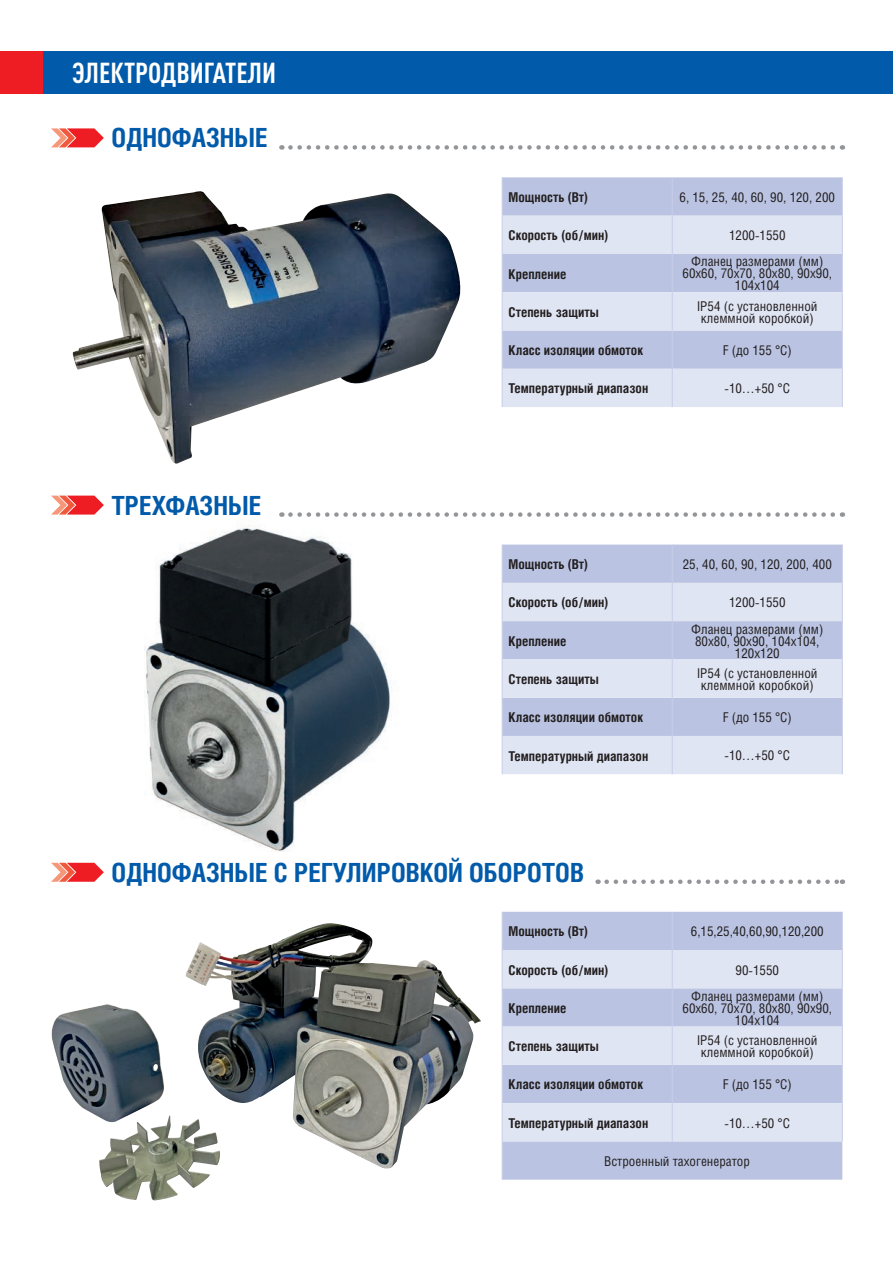
<style>
.page{position:relative;width:893px;height:1263px;background:#fff}
.page>*{position:absolute;margin:0;border:0;box-sizing:border-box;transform-origin:0 0}
.t1{font:700 condensed 28.5px "DIN Pro";color:#fff}
.t2{font:700 26.4px "Helios Cond C";color:#015aaa}
.t3{font:13.5px/12px "Helios Cond C";color:#231f20;text-align:center}
.t4{font:700 13.5px "Helios Cond C";color:#231f20}
</style>
<div class="page">
<div style="left:43px;top:51px;width:850px;height:43px;background:#015aaa"></div>
<div style="left:0;top:51px;width:43px;height:43px;background:#ee1d23"></div>
<div style="left:503px;top:177px;width:339px;height:39px;background:#bac4e2"></div>
<svg style="left:503px;top:216px;width:339px;height:191px;background:#d0d7ec"></svg>
<hr style="left:672px;top:177px;width:1px;height:39px;background:#c7cee8">
<hr style="left:672px;top:216px;width:1px;height:38px;background:#c7cee8">
<hr style="left:672px;top:254px;width:1px;height:38px;background:#c7cee8">
<hr style="left:672px;top:330px;width:1px;height:39px;background:#c7cee8">
<hr style="left:672px;top:292px;width:1px;height:38px;background:#c7cee8">
<hr style="left:672px;top:369px;width:1px;height:38px;background:#c7cee8">
<hr style="left:502px;top:177px;width:1px;height:39px;background:#c7cee8">
<hr style="left:842px;top:177px;width:1px;height:39px;background:#c7cee8">
<hr style="left:502px;top:216px;width:1px;height:38px;background:#c7cee8">
<hr style="left:842px;top:216px;width:1px;height:38px;background:#c7cee8">
<hr style="left:502px;top:254px;width:1px;height:38px;background:#c7cee8">
<hr style="left:842px;top:254px;width:1px;height:38px;background:#c7cee8">
<hr style="left:502px;top:292px;width:1px;height:38px;background:#c7cee8">
<hr style="left:842px;top:292px;width:1px;height:38px;background:#c7cee8">
<hr style="left:502px;top:330px;width:1px;height:39px;background:#c7cee8">
<hr style="left:842px;top:330px;width:1px;height:39px;background:#c7cee8">
<hr style="left:502px;top:369px;width:1px;height:38px;background:#c7cee8">
<hr style="left:842px;top:369px;width:1px;height:38px;background:#c7cee8">
<div style="left:503px;top:545px;width:339px;height:38px;background:#bac4e2"></div>
<svg style="left:503px;top:583px;width:339px;height:191px;background:#d0d7ec"></svg>
<hr style="left:672px;top:545px;width:1px;height:38px;background:#c7cee8">
<hr style="left:672px;top:583px;width:1px;height:38px;background:#c7cee8">
<hr style="left:672px;top:621px;width:1px;height:38px;background:#c7cee8">
<hr style="left:672px;top:698px;width:1px;height:38px;background:#c7cee8">
<hr style="left:672px;top:659px;width:1px;height:39px;background:#c7cee8">
<hr style="left:672px;top:736px;width:1px;height:38px;background:#c7cee8">
<hr style="left:502px;top:545px;width:1px;height:38px;background:#c7cee8">
<hr style="left:842px;top:545px;width:1px;height:38px;background:#c7cee8">
<hr style="left:502px;top:583px;width:1px;height:38px;background:#c7cee8">
<hr style="left:842px;top:583px;width:1px;height:38px;background:#c7cee8">
<hr style="left:502px;top:621px;width:1px;height:38px;background:#c7cee8">
<hr style="left:842px;top:621px;width:1px;height:38px;background:#c7cee8">
<hr style="left:502px;top:659px;width:1px;height:39px;background:#c7cee8">
<hr style="left:842px;top:659px;width:1px;height:39px;background:#c7cee8">
<hr style="left:502px;top:698px;width:1px;height:38px;background:#c7cee8">
<hr style="left:842px;top:698px;width:1px;height:38px;background:#c7cee8">
<hr style="left:502px;top:736px;width:1px;height:38px;background:#c7cee8">
<hr style="left:842px;top:736px;width:1px;height:38px;background:#c7cee8">
<div style="left:503px;top:912px;width:339px;height:268px;background:#bac4e2"></div>
<svg style="left:503px;top:950px;width:339px;height:191px;background:#d0d7ec"></svg>
<hr style="left:672px;top:912px;width:1px;height:38px;background:#c7cee8">
<hr style="left:672px;top:950px;width:1px;height:38px;background:#c7cee8">
<hr style="left:672px;top:988px;width:1px;height:38px;background:#c7cee8">
<hr style="left:672px;top:1065px;width:1px;height:38px;background:#c7cee8">
<hr style="left:672px;top:1026px;width:1px;height:39px;background:#c7cee8">
<hr style="left:672px;top:1103px;width:1px;height:38px;background:#c7cee8">
<hr style="left:502px;top:912px;width:1px;height:38px;background:#c7cee8">
<hr style="left:842px;top:912px;width:1px;height:38px;background:#c7cee8">
<hr style="left:502px;top:950px;width:1px;height:38px;background:#c7cee8">
<hr style="left:842px;top:950px;width:1px;height:38px;background:#c7cee8">
<hr style="left:502px;top:988px;width:1px;height:38px;background:#c7cee8">
<hr style="left:842px;top:988px;width:1px;height:38px;background:#c7cee8">
<hr style="left:502px;top:1026px;width:1px;height:39px;background:#c7cee8">
<hr style="left:842px;top:1026px;width:1px;height:39px;background:#c7cee8">
<hr style="left:502px;top:1065px;width:1px;height:38px;background:#c7cee8">
<hr style="left:842px;top:1065px;width:1px;height:38px;background:#c7cee8">
<hr style="left:502px;top:1103px;width:1px;height:38px;background:#c7cee8">
<hr style="left:842px;top:1103px;width:1px;height:38px;background:#c7cee8">
<hr style="left:502px;top:1141px;width:1px;height:39px;background:#c7cee8">
<svg style="left:51px;top:128px;width:53px;height:19px"></svg>
<svg style="left:51px;top:496px;width:53px;height:19px"></svg>
<svg style="left:51px;top:863px;width:53px;height:19px"></svg>
<img style="left:73px;top:191px;width:388px;height:273px">
<img style="left:144px;top:525px;width:248px;height:326px">
<img style="left:52px;top:923px;width:429px;height:246px">
<svg style="left:290px;top:145px;width:553px;height:5px"></svg>
<svg style="left:290px;top:512px;width:553px;height:5px"></svg>
<svg style="left:607px;top:879px;width:236px;height:5px"></svg>
<h1 class="t1" style="left:72px;top:52px;width:205px">ЭЛЕКТРОДВИГАТЕЛИ</h1>
<h2 class="t2" style="left:111px;top:122px;width:158px">ОДНОФАЗНЫЕ</h2>
<h2 class="t2" style="left:111px;top:489px;width:151px">ТРЕХФАЗНЫЕ</h2>
<p class="t4" style="left:508px;top:189px;width:81px">Мощность (Вт)</p>
<p class="t3" style="left:679px;top:191px;width:157px">6, 15, 25, 40, 60, 90, 120, 200</p>
<p class="t4" style="left:508px;top:227px;width:102px">Скорость (об/мин)</p>
<p class="t3" style="left:729px;top:229px;width:58px">1200‑1550</p>
<p class="t4" style="left:508px;top:266px;width:59px">Крепление</p>
<p class="t3" style="left:682px;top:255px;width:151px">Фланец размерами (мм)<br>60х60, 70х70, 80х80, 90х90,<br>104х104</p>
<p class="t4" style="left:508px;top:304px;width:92px">Степень защиты</p>
<p class="t3" style="left:697px;top:300px;width:122px;text-align:left">IP54 (с установленной клеммной коробкой)</p>
<p class="t4" style="left:508px;top:342px;width:136px">Класс изоляции обмоток</p>
<p class="t3" style="left:723px;top:344px;width:71px">F (до 155 °С)</p>
<p class="t4" style="left:508px;top:380px;width:141px">Температурный диапазон</p>
<p class="t3" style="left:724px;top:382px;width:67px">-10…+50 °С</p>
<p class="t4" style="left:508px;top:556px;width:81px">Мощность (Вт)</p>
<p class="t3" style="left:683px;top:558px;width:151px">25, 40, 60, 90, 120, 200, 400</p>
<p class="t4" style="left:508px;top:595px;width:102px">Скорость (об/мин)</p>
<p class="t3" style="left:729px;top:596px;width:58px">1200‑1550</p>
<p class="t4" style="left:508px;top:633px;width:59px">Крепление</p>
<p class="t3" style="left:691px;top:622px;width:134px">Фланец размерами (мм)<br>80х80, 90х90, 104х104,<br>120х120</p>
<p class="t4" style="left:508px;top:671px;width:92px">Степень защиты</p>
<p class="t3" style="left:697px;top:667px;width:122px;text-align:left">IP54 (с установленной клеммной коробкой)</p>
<p class="t4" style="left:508px;top:709px;width:136px">Класс изоляции обмоток</p>
<p class="t3" style="left:723px;top:711px;width:71px">F (до 155 °С)</p>
<p class="t4" style="left:508px;top:748px;width:141px">Температурный диапазон</p>
<p class="t3" style="left:724px;top:749px;width:67px">-10…+50 °С</p>
<h2 class="t2" style="left:111px;top:856px;width:474px">ОДНОФАЗНЫЕ С РЕГУЛИРОВКОЙ ОБОРОТОВ</h2>
<p class="t4" style="left:508px;top:923px;width:81px">Мощность (Вт)</p>
<p class="t3" style="left:691px;top:925px;width:134px">6,15,25,40,60,90,120,200</p>
<p class="t4" style="left:508px;top:962px;width:102px">Скорость (об/мин)</p>
<p class="t3" style="left:736px;top:963px;width:45px">90‑1550</p>
<p class="t4" style="left:508px;top:1000px;width:59px">Крепление</p>
<p class="t3" style="left:682px;top:990px;width:151px">Фланец размерами (мм)<br>60х60, 70х70, 80х80, 90х90,<br>104х104</p>
<p class="t4" style="left:508px;top:1038px;width:92px">Степень защиты</p>
<p class="t3" style="left:697px;top:1034px;width:122px;text-align:left">IP54 (с установленной клеммной коробкой)</p>
<p class="t4" style="left:508px;top:1076px;width:136px">Класс изоляции обмоток</p>
<p class="t3" style="left:723px;top:1078px;width:71px">F (до 155 °С)</p>
<p class="t4" style="left:508px;top:1115px;width:141px">Температурный диапазон</p>
<p class="t3" style="left:724px;top:1116px;width:67px">-10…+50 °С</p>
<p class="t3" style="left:604px;top:1155px;width:147px">Встроенный тахогенератор</p>
</div>
